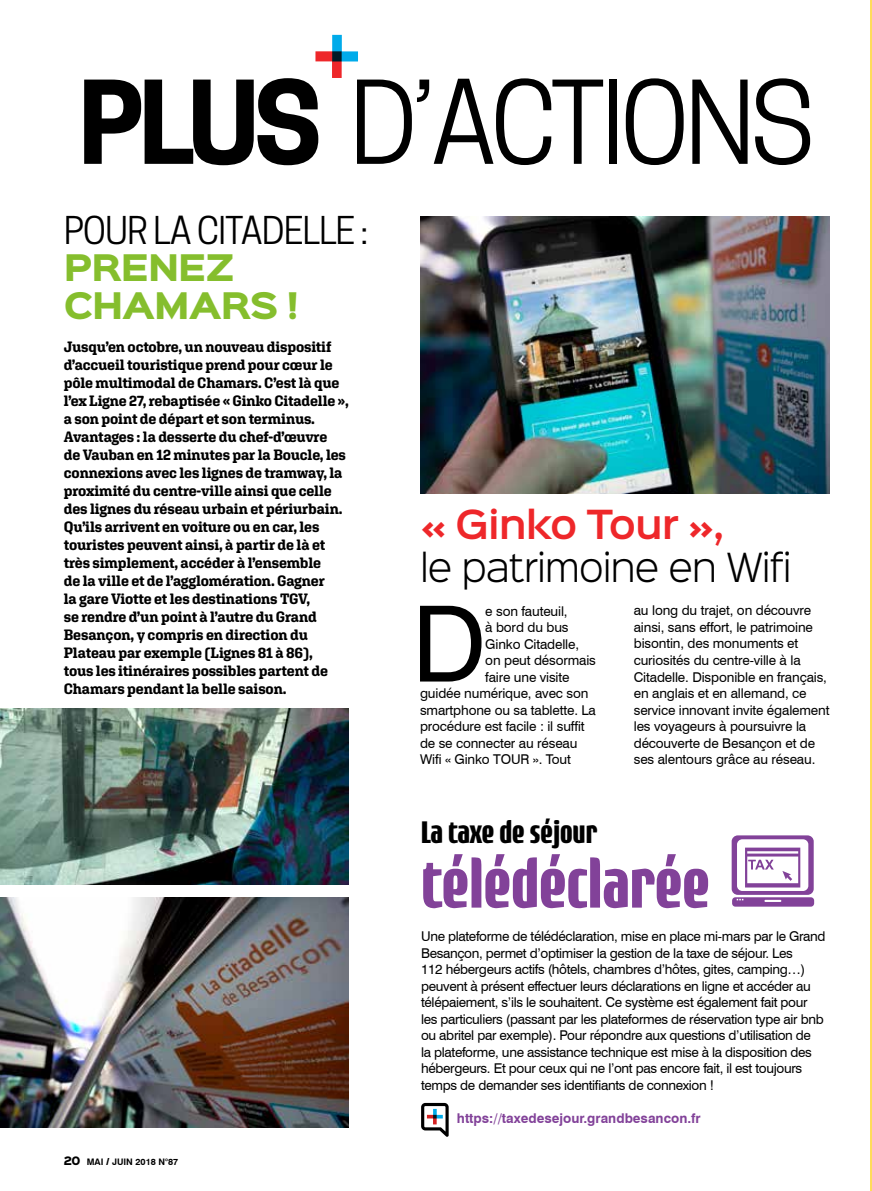
<style>
.page{position:relative;width:872px;height:1191px;background:#fff}
.page>*{position:absolute;margin:0;border:0;box-sizing:border-box;transform-origin:0 0}
.t1{font:108px "Cooper Hewitt";letter-spacing:-.05em;color:#000}
.t2{font:105.3px "Swiss 721 BT";color:#000}
.t3{font:700 72px "Rogue Sans Cond";color:#824299}
.t4{font:300 36.15px "Sinkin Sans 300";letter-spacing:-.03em;color:#000}
.t5{font:600 36.15px "Sinkin Sans 600";letter-spacing:-.03em;color:#ee272a}
.t6{font:36px "Cooper Hewitt";letter-spacing:-.03em;color:#000}
.t7{font:900 33px/37.5px "Sinkin Sans 800";letter-spacing:-.03em;color:#85be2d}
.t8{font:700 33px "Rogue Sans Cond";color:#000}
.t9{font:700 15px/18px "Aglet Slab";letter-spacing:-.01em;color:#000;scale:.95 1}
.t10{font:13.5px/16.5px "Swiss 721 BT";letter-spacing:-.025em;color:#000}
.t11{font:700 13.5px "Swiss 721 BT";color:#824299}
.t12{font:700 9px "Swiss 721 BT";color:#000}
.s1{font-weight:700}
.s2{font-family:"Sinkin Sans 800";font-weight:900;font-size:10.5px}
.s3{font-family:"Cooper Hewitt"}
</style>
<div class="page">
<hr style="left:870px;top:0;width:2px;height:1191px;background:#ffdc5a">
<svg style="left:315px;top:35px;width:43px;height:43px"></svg>
<img style="left:0;top:708px;width:349px;height:176px">
<img style="left:420px;top:217px;width:409px;height:276px">
<img style="left:0;top:897px;width:349px;height:230px">
<svg style="left:421px;top:1103px;width:27px;height:33px"></svg>
<svg style="left:731px;top:835px;width:83px;height:71px"></svg>
<h1 class="t1" style="left:78px;top:60px;width:738px"><span class="s1">PLUS</span> D’ACTIONS</h1>
<h3 class="t6" style="left:64px;top:209px;width:306px">POUR LA CITADELLE :</h3>
<h3 class="t7" style="left:64px;top:251px;width:236px">PRENEZ<br>CHAMARS !</h3>
<p class="t9" style="left:64px;top:338px;width:301px">Jusqu’en octobre, un nouveau dispositif d’accueil touristique prend pour cœur le pôle multimodal de Chamars. C’est là que l’ex Ligne 27, rebaptisée « Ginko Citadelle », a son point de départ et son terminus.<br>Avantages : la desserte du chef-d’œuvre<br>de Vauban en 12 minutes par la Boucle, les connexions avec les lignes de tramway, la proximité du centre-ville ainsi que celle des lignes du réseau urbain et périurbain.<br>Qu’ils arrivent en voiture ou en car, les touristes peuvent ainsi, à partir de là et très simplement, accéder à l’ensemble<br>de la ville et de l’agglomération. Gagner<br>la gare Viotte et les destinations TGV,<br>se rendre d’un point à l’autre du Grand Besançon, y compris en direction du Plateau par exemple (Lignes 81 à 86),<br>tous les itinéraires possibles partent de Chamars pendant la belle saison.</p>
<p class="t12" style="left:64px;top:1156px;width:116px"><span class="s2">20</span> MAI <span class="s3">/</span> JUIN 2018 N°87</p>
<h3 class="t5" style="left:420px;top:492px;width:306px">« Ginko Tour »,</h3>
<h3 class="t4" style="left:420px;top:538px;width:373px">le patrimoine en Wifi</h3>
<h2 class="t2" style="left:412px;top:580px;width:76px">D</h2>
<p class="t10" style="left:485px;top:602px;width:84px">e son fauteuil,</p>
<p class="t10" style="left:485px;top:619px;width:85px">à bord du bus</p>
<p class="t10" style="left:485px;top:635px;width:95px">Ginko Citadelle,</p>
<p class="t10" style="left:485px;top:652px;width:112px">on peut désormais</p>
<p class="t10" style="left:485px;top:668px;width:86px">faire une visite</p>
<p class="t10" style="left:420px;top:685px;width:170px">guidée numérique, avec son</p>
<p class="t10" style="left:420px;top:701px;width:177px">smartphone ou sa tablette. La</p>
<p class="t10" style="left:420px;top:718px;width:166px">procédure est facile : il suffit</p>
<p class="t10" style="left:420px;top:734px;width:159px">de se connecter au réseau</p>
<p class="t10" style="left:420px;top:751px;width:152px">Wifi « Ginko TOUR ». Tout</p>
<p class="t10" style="left:634px;top:602px;width:197px">au long du trajet, on découvre ainsi, sans effort, le patrimoine bisontin, des monuments et curiosités du centre-ville à la<br>Citadelle. Disponible en français, en anglais et en allemand, ce service innovant invite également les voyageurs à poursuivre la découverte de Besançon et de ses alentours grâce au réseau.</p>
<h3 class="t8" style="left:421px;top:812px;width:178px">La taxe de séjour</h3>
<h3 class="t3" style="left:421px;top:841px;width:290px">télédéclarée</h3>
<p class="t10" style="left:421px;top:928px;width:406px">Une plateforme de télédéclaration, mise en place mi-mars par le Grand Besançon, permet d’optimiser la gestion de la taxe de séjour. Les<br>112 hébergeurs actifs (hôtels, chambres d’hôtes, gites, camping…) peuvent à présent effectuer leurs déclarations en ligne et accéder au télépaiement, s’ils le souhaitent. Ce système est également fait pour les particuliers (passant par les plateformes de réservation type air bnb ou abritel par exemple). Pour répondre aux questions d’utilisation de<br>la plateforme, une assistance technique est mise à la disposition des hébergeurs. Et pour ceux qui ne l’ont pas encore fait, il est toujours temps de demander ses identifiants de connexion !</p>
<p class="t11" style="left:457px;top:1109px;width:245px">https://taxedesejour.grandbesancon.fr</p>
</div>
